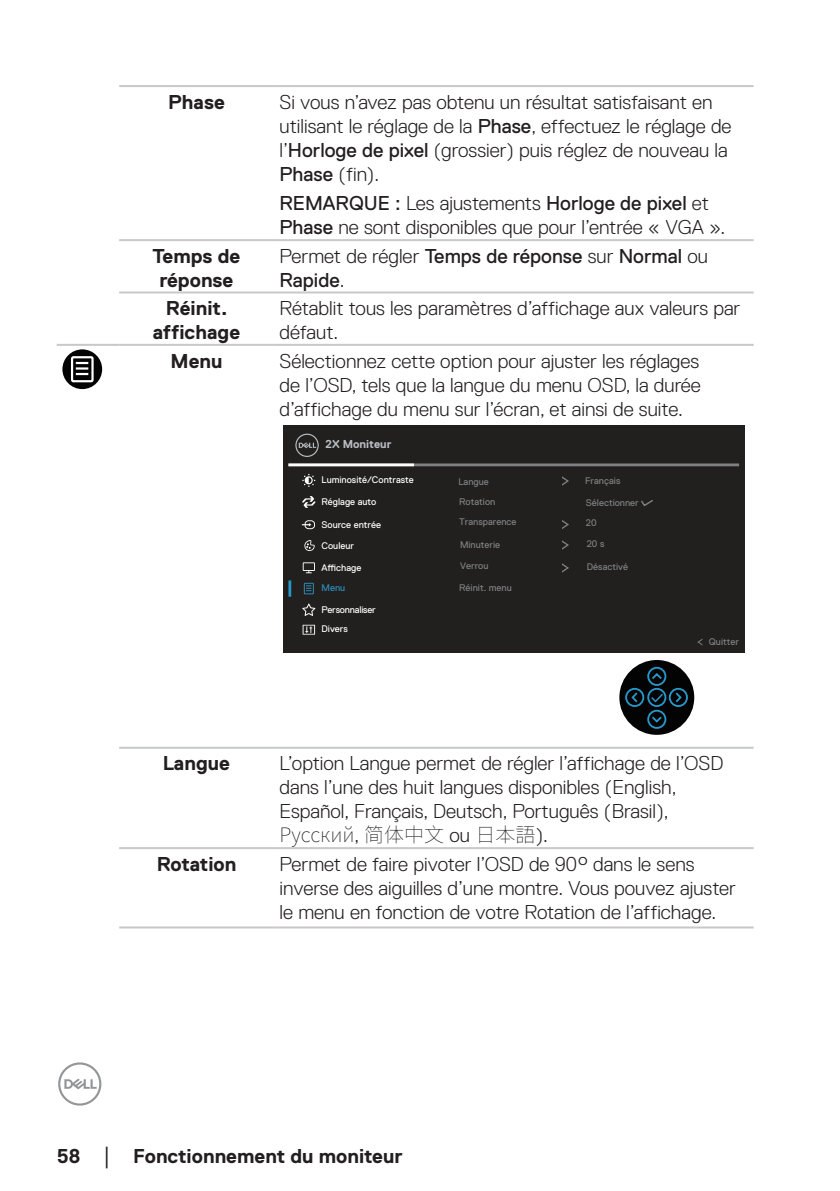
<style>
.page{position:relative;width:840px;height:1191px;background:#fff}
.page>*{position:absolute;margin:0;border:0;box-sizing:border-box;transform-origin:0 0}
.text_OSD_table{font:300 20px/24px "Dell Replica";color:#231f20}
.Table_Paragraph{font:300 20px/24px "Dell Replica";color:#231f20}
.text_OSD_table-2{font:700 20px/24px "Dell Replica";color:#231f20;text-align:center}
.text_OSD_table-3{font:20px/24px "Dell Replica";color:#231f20}
.t1{font:700 11.4px "Dell Replica";color:#babdc2}
.t2{font:9.6px/20px "Dell Replica";color:#7f8083}
.t3{font:9.6px/20.8px "Dell Replica";color:#fff}
.t4{font:9.6px/19.8px "Dell Replica";letter-spacing:-.02em;color:#fff}
.s1{font-weight:400}
.s2{font-weight:300}
.s3{color:#2f8eba}
.s4{font-family:"Noto Sans CJ Ksc";font-weight:100}
.s5{font-family:"Noto Sans CJ Kjp";font-weight:100}
.s6{font-family:"Times New Roman";font-weight:400;font-size:18px}
</style>
<div class="page">
<svg style="left:58px;top:1062px;width:43px;height:43px"></svg>
<hr style="left:119px;top:85px;width:155px;height:2px;background:#c7c8ca">
<hr style="left:274px;top:85px;width:479px;height:2px;background:#c7c8ca">
<hr style="left:119px;top:239px;width:155px;height:2px;background:#c7c8ca">
<hr style="left:274px;top:239px;width:479px;height:2px;background:#c7c8ca">
<hr style="left:119px;top:291px;width:155px;height:2px;background:#c7c8ca">
<hr style="left:274px;top:291px;width:479px;height:2px;background:#c7c8ca">
<hr style="left:57px;top:344px;width:62px;height:2px;background:#c7c8ca">
<hr style="left:119px;top:344px;width:155px;height:2px;background:#c7c8ca">
<hr style="left:274px;top:344px;width:479px;height:2px;background:#c7c8ca">
<hr style="left:119px;top:746px;width:155px;height:2px;background:#c7c8ca">
<hr style="left:274px;top:746px;width:479px;height:2px;background:#c7c8ca">
<hr style="left:119px;top:847px;width:155px;height:2px;background:#c7c8ca">
<hr style="left:274px;top:847px;width:479px;height:2px;background:#c7c8ca">
<hr style="left:119px;top:926px;width:155px;height:2px;background:#c7c8ca">
<hr style="left:274px;top:926px;width:479px;height:2px;background:#c7c8ca">
<div style="left:62px;top:349px;width:40px;height:40px;background:#030303;border-radius:50%"></div>
<svg style="left:71px;top:357px;width:23px;height:26px"></svg>
<div style="left:283px;top:425px;width:461px;height:228px;background:#21201f"></div>
<svg style="left:697px;top:639px;width:5px;height:6px"></svg>
<hr style="left:288px;top:463px;width:450px;height:3px;background:#7f8083">
<hr style="left:288px;top:463px;width:125px;height:3px;background:#fff">
<svg style="left:295px;top:433px;width:23px;height:24px"></svg>
<svg style="left:302px;top:562px;width:13px;height:11px"></svg>
<svg style="left:304px;top:583px;width:10px;height:11px"></svg>
<svg style="left:302px;top:603px;width:13px;height:13px"></svg>
<svg style="left:302px;top:625px;width:13px;height:9px"></svg>
<svg style="left:302px;top:520px;width:13px;height:9px"></svg>
<svg style="left:302px;top:474px;width:13px;height:13px"></svg>
<hr style="left:288px;top:580px;width:3px;height:16px;background:#2797c8">
<div style="left:619px;top:660px;width:74px;height:75px;background:#030303;border-radius:50%"></div>
<svg style="left:624px;top:666px;width:64px;height:64px"></svg>
<svg style="left:302px;top:496px;width:13px;height:12px"></svg>
<svg style="left:562px;top:476px;width:6px;height:10px"></svg>
<svg style="left:562px;top:540px;width:6px;height:10px"></svg>
<svg style="left:562px;top:563px;width:6px;height:9px"></svg>
<svg style="left:562px;top:520px;width:6px;height:9px"></svg>
<svg style="left:641px;top:500px;width:12px;height:6px"></svg>
<svg style="left:304px;top:540px;width:10px;height:11px"></svg>
<p class="text_OSD_table-2" style="left:168px;top:90px;width:58px">Phase</p>
<p class="text_OSD_table" style="left:279px;top:90px;width:453px">Si vous n’avez pas obtenu un résultat satisfaisant en utilisant le réglage de la <span class="s1">Phase</span>, effectuez le réglage de l’<span class="s1">Horloge de pixel</span> (grossier) puis réglez de nouveau la <span class="s1">Phase</span> (fin).</p>
<p class="text_OSD_table" style="left:279px;top:192px;width:447px"><span class="s1">REMARQUE :</span> Les ajustements <span class="s1">Horloge de pixel</span> et<br><span class="s1">Phase</span> ne sont disponibles que pour l’entrée « VGA ».</p>
<p class="text_OSD_table-2" style="left:152px;top:244px;width:89px">Temps de réponse</p>
<p class="text_OSD_table-3" style="left:279px;top:244px;width:429px"><span class="s2">Permet de régler</span> Temps de réponse <span class="s2">sur</span> Normal <span class="s2">ou<br></span>Rapide<span class="s2">.</span></p>
<p class="text_OSD_table-2" style="left:153px;top:296px;width:89px">Réinit. affichage</p>
<p class="text_OSD_table" style="left:279px;top:296px;width:462px">Rétablit tous les paramètres d’affichage aux valeurs par défaut.</p>
<p class="text_OSD_table-2" style="left:170px;top:349px;width:53px">Menu</p>
<p class="text_OSD_table" style="left:279px;top:349px;width:422px;text-align:justify">Sélectionnez cette option pour ajuster les réglages de l’OSD, tels que la langue du menu OSD, la durée d’affichage du menu sur l’écran, et ainsi de suite.</p>
<p class="t1" style="left:325px;top:437px;width:68px">2X Moniteur</p>
<p class="t3" style="left:321px;top:469px;width:94px">Luminosité/Contraste</p>
<p class="t3" style="left:321px;top:514px;width:61px">Source entrée</p>
<p class="t3" style="left:321px;top:491px;width:56px">Réglage auto</p>
<p class="t3" style="left:321px;top:536px;width:34px">Couleur</p>
<p class="t3" style="left:321px;top:557px;width:41px">A chage<br><span class="s3">Menu</span></p>
<p class="t4" style="left:321px;top:599px;width:56px">Personnaliser<br>Divers</p>
<p class="t2" style="left:458px;top:472px;width:60px">Langue<br>Rotation<br>Transparence</p>
<p class="t2" style="left:459px;top:535px;width:42px;line-height:20.8px">Minuterie<br>Verrou</p>
<p class="t2" style="left:459px;top:577px;width:54px">Réinit. menu</p>
<p class="t2" style="left:585px;top:470px;width:37px">Français</p>
<p class="t2" style="left:585px;top:492px;width:54px">Sélectionner<br>20</p>
<p class="t2" style="left:586px;top:534px;width:19px">20 s</p>
<p class="t2" style="left:586px;top:556px;width:43px">Désactivé</p>
<p class="t2" style="left:708px;top:631px;width:32px">Quitter</p>
<p class="text_OSD_table-2" style="left:163px;top:751px;width:68px">Langue</p>
<p class="text_OSD_table" style="left:279px;top:751px;width:445px">L’option Langue permet de régler l’affichage de l’OSD dans l’une des huit langues disponibles (English, Español, Français, Deutsch, Português (Brasil), <span class="s4">Русский</span>, <span class="s4">简体中文</span> ou <span class="s5">日本語</span>).</p>
<p class="text_OSD_table-2" style="left:156px;top:852px;width:81px">Rotation</p>
<p class="Table_Paragraph" style="left:279px;top:852px;width:457px">Permet de faire pivoter l’OSD de 90° dans le sens inverse des aiguilles d’une montre. Vous pouvez ajuster le menu en fonction de votre Rotation de l’affichage.</p>
<p class="text_OSD_table-2" style="left:57px;top:1143px;width:347px">58 <span class="s6">│</span> Fonctionnement du moniteur</p>
</div>
